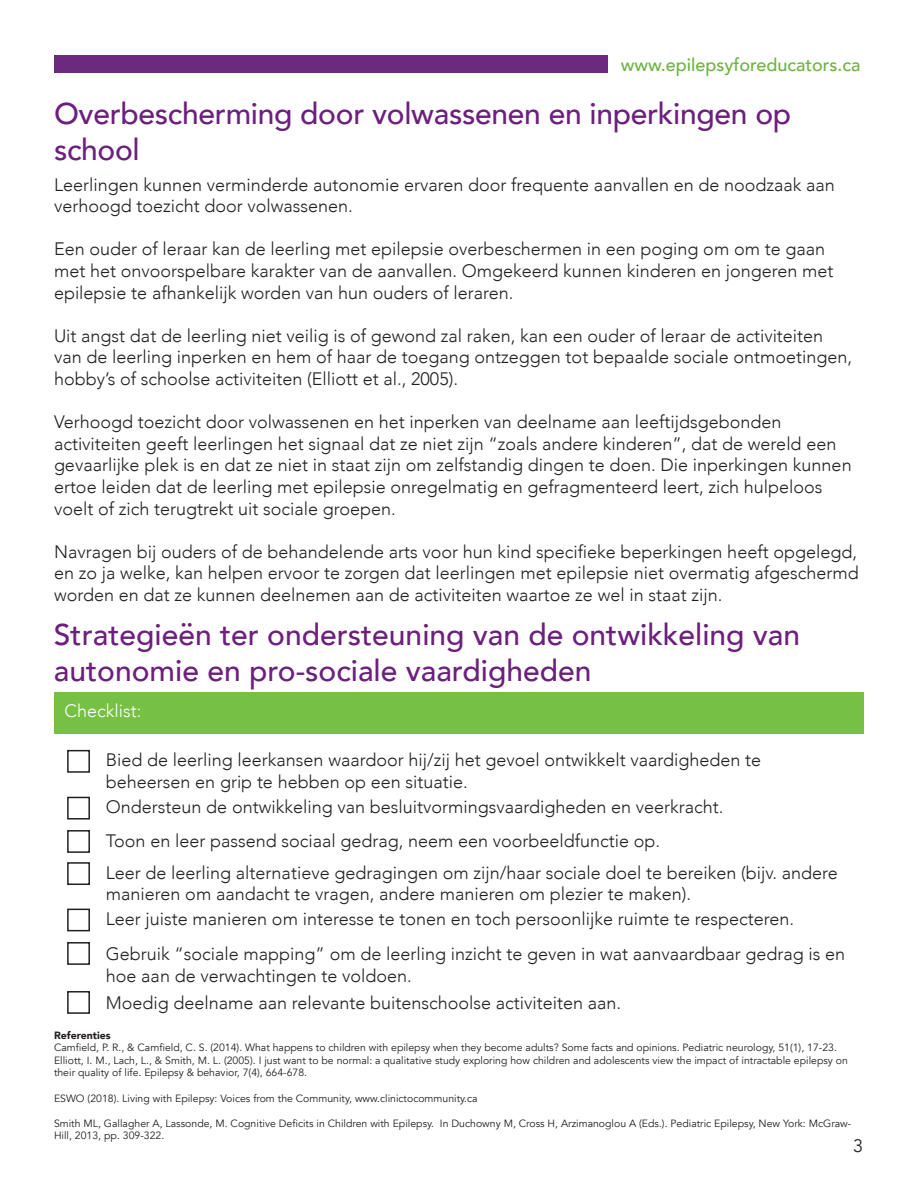
<style>
.page{position:relative;width:918px;height:1188px;background:#fff}
.page>*{position:absolute;margin:0;border:0;box-sizing:border-box;transform-origin:0 0}
.t1{font:500 30px/36px "Avenir";color:#6c1f7d}
.t2{font:300 18px/21.6px "Avenir";color:#231f20}
.t3{font:500 18px "Avenir";color:#6cb43f}
.t4{font:300 18px "Avenir";color:#fff}
.t5{font:18px "Avenir";color:#231f20}
.t6{font:10.5px/12.6px "Avenir";color:#231f20}
.t7{font:900 10.5px "Avenir";color:#231f20}
</style>
<div class="page">
<div style="left:54px;top:55px;width:554px;height:18px;background:#6c2a7e"></div>
<div style="left:54px;top:692px;width:810px;height:41px;background:#76c043"></div>
<div style="left:67px;top:750px;width:23px;height:23px;border:2px solid #231f20"></div>
<div style="left:67px;top:797px;width:23px;height:23px;border:2px solid #231f20"></div>
<div style="left:67px;top:830px;width:23px;height:23px;border:2px solid #231f20"></div>
<div style="left:67px;top:862px;width:23px;height:23px;border:2px solid #231f20"></div>
<div style="left:67px;top:909px;width:23px;height:22px;border:2px solid #231f20"></div>
<div style="left:67px;top:942px;width:23px;height:23px;border:2px solid #231f20"></div>
<div style="left:67px;top:991px;width:23px;height:23px;border:2px solid #231f20"></div>
<p class="t3" style="left:621px;top:49px;width:241px">www.epilepsyforeducators.ca</p>
<p class="t1" style="left:54px;top:94px;width:739px">Overbescherming door volwassenen en inperkingen op school</p>
<p class="t2" style="left:54px;top:174px;width:782px">Leerlingen kunnen verminderde autonomie ervaren door frequente aanvallen en de noodzaak aan verhoogd toezicht door volwassenen.</p>
<p class="t2" style="left:54px;top:239px;width:781px">Een ouder of leraar kan de leerling met epilepsie overbeschermen in een poging om om te gaan met het onvoorspelbare karakter van de aanvallen. Omgekeerd kunnen kinderen en jongeren met epilepsie te afhankelijk worden van hun ouders of leraren.</p>
<p class="t2" style="left:54px;top:325px;width:800px">Uit angst dat de leerling niet veilig is of gewond zal raken, kan een ouder of leraar de activiteiten van de leerling inperken en hem of haar de toegang ontzeggen tot bepaalde sociale ontmoetingen, hobby’s of schoolse activiteiten (Elliott et al., 2005).</p>
<p class="t2" style="left:54px;top:411px;width:799px">Verhoogd toezicht door volwassenen en het inperken van deelname aan leeftijdsgebonden activiteiten geeft leerlingen het signaal dat ze niet zijn “zoals andere kinderen”, dat de wereld een gevaarlijke plek is en dat ze niet in staat zijn om zelfstandig dingen te doen. Die inperkingen kunnen ertoe leiden dat de leerling met epilepsie onregelmatig en gefragmenteerd leert, zich hulpeloos voelt of zich terugtrekt uit sociale groepen.</p>
<p class="t2" style="left:54px;top:541px;width:806px;text-align:justify">Navragen bij ouders of de behandelende arts voor hun kind specifieke beperkingen heeft opgelegd, en zo ja welke, kan helpen ervoor te zorgen dat leerlingen met epilepsie niet overmatig afgeschermd worden en dat ze kunnen deelnemen aan de activiteiten waartoe ze wel in staat zijn.</p>
<p class="t1" style="left:54px;top:615px;width:748px">Strategieën ter ondersteuning van de ontwikkeling van autonomie en pro-sociale vaardigheden</p>
<p class="t4" style="left:65px;top:700px;width:79px">Checklist:</p>
<p class="t2" style="left:106px;top:749px;width:657px">Bied de leerling leerkansen waardoor hij/zij het gevoel ontwikkelt vaardigheden te beheersen en grip te hebben op een situatie.</p>
<p class="t2" style="left:106px;top:796px;width:619px">Ondersteun de ontwikkeling van besluitvormingsvaardigheden en veerkracht.</p>
<p class="t2" style="left:106px;top:830px;width:556px">Toon en leer passend sociaal gedrag, neem een voorbeeldfunctie op.</p>
<p class="t2" style="left:106px;top:862px;width:733px">Leer de leerling alternatieve gedragingen om zijn/haar sociale doel te bereiken (bijv. andere manieren om aandacht te vragen, andere manieren om plezier te maken).</p>
<p class="t2" style="left:106px;top:908px;width:690px">Leer juiste manieren om interesse te tonen en toch persoonlijke ruimte te respecteren.</p>
<p class="t2" style="left:106px;top:943px;width:741px">Gebruik “sociale mapping” om de leerling inzicht te geven in wat aanvaardbaar gedrag is en hoe aan de verwachtingen te voldoen.</p>
<p class="t2" style="left:106px;top:992px;width:517px">Moedig deelname aan relevante buitenschoolse activiteiten aan.</p>
<p class="t7" style="left:54px;top:1026px;width:58px">Referenties</p>
<p class="t6" style="left:54px;top:1042px;width:796px">Camfield, P. R., &amp; Camfield, C. S. (2014). What happens to children with epilepsy when they become adults? Some facts and opinions. Pediatric neurology, 51(1), 17-23.<br>Elliott, I. M., Lach, L., &amp; Smith, M. L. (2005). I just want to be normal: a qualitative study exploring how children and adolescents view the impact of intractable epilepsy on their quality of life. Epilepsy &amp; behavior, 7(4), 664-678.</p>
<p class="t6" style="left:54px;top:1092px;width:425px">ESWO (2018). Living with Epilepsy: Voices from the Community, www.clinictocommunity.ca</p>
<p class="t6" style="left:54px;top:1117px;width:799px">Smith ML, Gallagher A, Lassonde, M. Cognitive Deficits in Children with Epilepsy. In Duchowny M, Cross H, Arzimanoglou A (Eds.). Pediatric Epilepsy, New York: McGraw-<br>Hill, 2013, pp. 309-322.</p>
<p class="t5" style="left:853px;top:1135px;width:12px">3</p>
</div>
